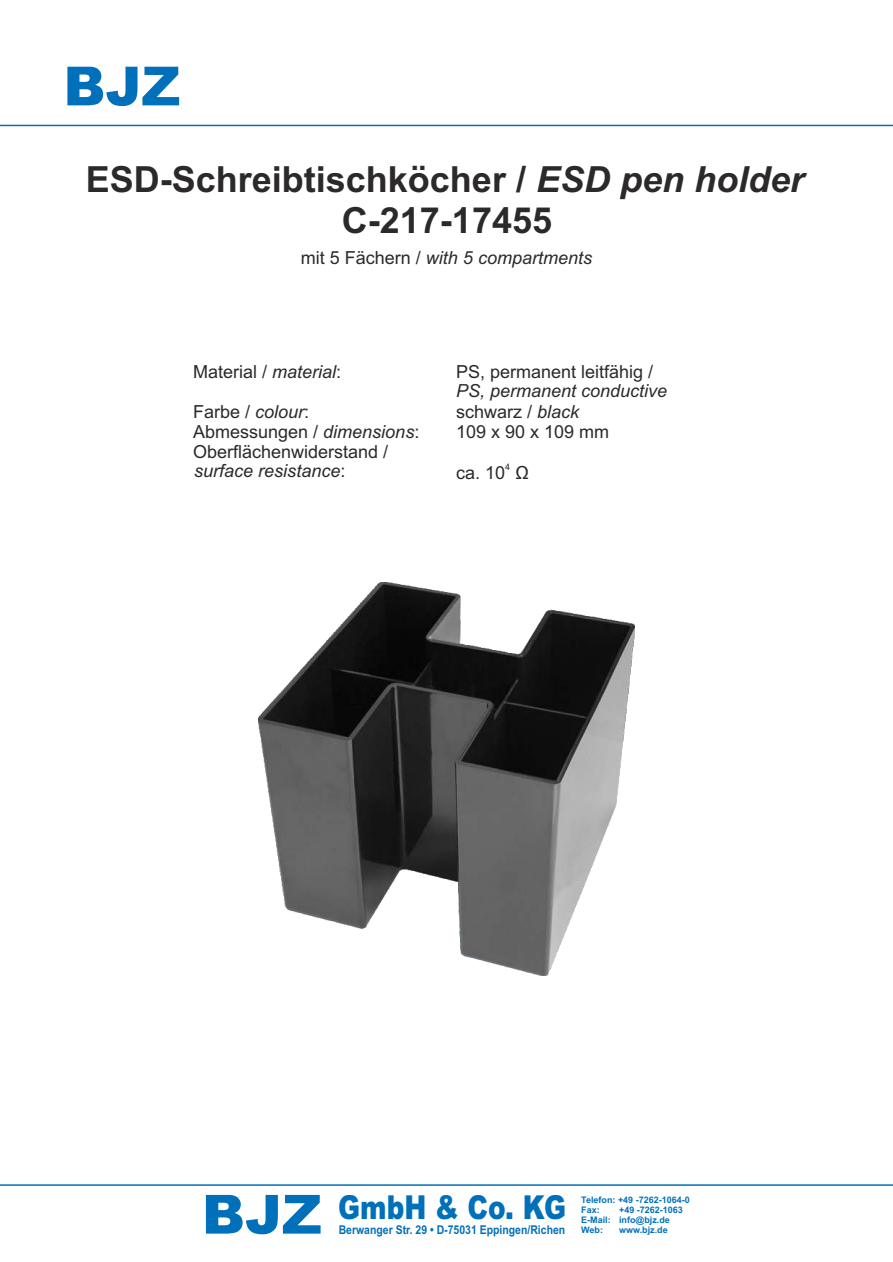
<style>
.page{position:relative;width:893px;height:1262px;background:#fff}
.page>*{position:absolute;margin:0;border:0;box-sizing:border-box;transform-origin:0 0}
.t1{font:900 54px "Arial";color:#0070ba}
.t2{font:700 36px "Arial";color:#2b2929}
.t3{font:900 33px "Arial";color:#0070ba;scale:.8 1}
.t4{font:18px "Arial";color:#2b2929}
.t5{font:italic 18px "Arial";color:#2b2929}
.t6{font:700 12.15px "Arial";color:#0070ba;scale:.86 1}
.t7{font:700 9px/10.1px "Arial";color:#0070ba}
.t8{font:9px "Arial";color:#2b2929}
.s1{font-style:italic}
.s2{font-style:normal}
.s3{font-size:54px}
</style>
<div class="page">
<hr style="left:0;top:1184px;width:893px;height:1px;background:#0070ba">
<hr style="left:0;top:125px;width:893px;height:1px;background:#0070ba">
<img style="left:258px;top:582px;width:376px;height:393px">
<h1 class="t1" style="left:63px;top:67px;width:119px">BJZ</h1>
<h2 class="t2" style="left:86px;top:166px;width:720px">ESD-Schreibtischköcher / <span class="s1">ESD pen holder</span></h2>
<h2 class="t2" style="left:342px;top:206px;width:212px">C-217-17455</h2>
<p class="t5" style="left:301px;top:251px;width:293px"><span class="s2">mit 5 Fächern /</span> with 5 compartments</p>
<p class="t4" style="left:193px;top:365px;width:150px">Material / <span class="s1">material</span>:</p>
<p class="t4" style="left:456px;top:365px;width:199px">PS, permanent leitfähig /</p>
<p class="t4" style="left:193px;top:404px;width:118px">Farbe / <span class="s1">colour</span>:</p>
<p class="t4" style="left:456px;top:404px;width:125px">schwarz / <span class="s1">black</span></p>
<p class="t4" style="left:193px;top:424px;width:228px">Abmessungen / <span class="s1">dimensions</span>:</p>
<p class="t4" style="left:456px;top:424px;width:155px">109 x 90 x 109 mm</p>
<p class="t4" style="left:193px;top:445px;width:197px">Oberflächenwiderstand /</p>
<p class="t8" style="left:505px;top:463px;width:7px">4</p>
<p class="t5" style="left:456px;top:384px;width:213px">PS, permanent conductive</p>
<p class="t5" style="left:194px;top:463px;width:153px">surface resistance<span class="s2">:</span></p>
<p class="t4" style="left:456px;top:465px;width:74px">ca. 10 Ω</p>
<h3 class="t3" style="left:202px;top:1195px;width:457px"><span class="s3">BJZ</span> GmbH &amp; Co. KG</h3>
<p class="t6" style="left:339px;top:1224px;width:265px">Berwanger Str. 29 • D-75031 Eppingen/Richen</p>
<p class="t7" style="left:581px;top:1195px;width:110px">Telefon: +49 -7262-1064-0<br>Fax:</p>
<p class="t7" style="left:581px;top:1205px;width:103px;text-indent:38px">+49 -7262-1063<br>E-Mail: info@bjz.de<br>Web:</p>
<p class="t7" style="left:619px;top:1225px;width:50px">www.bjz.de</p>
</div>
